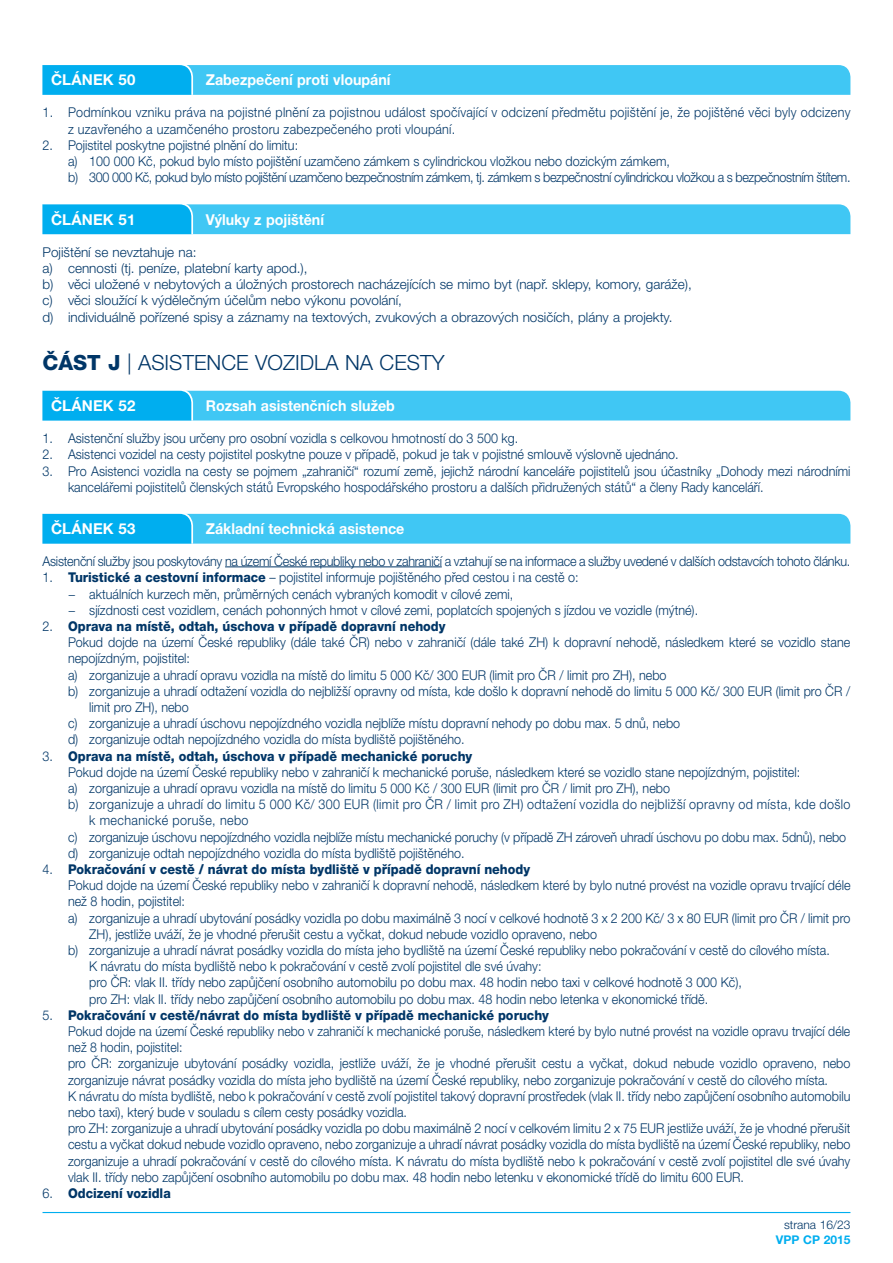
<style>
.page{position:relative;width:893px;height:1263px;background:#fff}
.page>*{position:absolute;margin:0;border:0;box-sizing:border-box;transform-origin:0 0}
.t1{font:300 21px "Helvetica Neue LT Pro";color:#003667}
.t2{font:700 15px "Helvetica Neue LT Pro";color:#fff;scale:.95 1}
.t3{font:700 15px "Helvetica Neue LT Pro";color:#fff}
.t4{font:300 13.5px/16.2px "Helvetica Neue LT Pro";color:#003667;scale:.93 1}
.t5{font:300 13.5px/16.2px "Helvetica Neue LT Pro";color:#003667}
.t6{font:800 13.5px "Helvetica Neue LT Pro";color:#003667;scale:.93 1}
.t7{font:300 13.5px/16.2px "Helvetica Neue LT Pro";letter-spacing:.02em;color:#003667;scale:.93 1}
.t8{font:300 13.5px "Helvetica Neue LT Pro";letter-spacing:.03em;color:#003667;scale:.93 1}
.t9{font:300 13.5px "Helvetica Neue LT Pro";letter-spacing:-.02em;color:#003667;scale:.93 1}
.t10{font:300 12px "Helvetica Neue LT Pro";color:#003667}
.t11{font:700 12px "Helvetica Neue LT Pro";color:#00aeef}
.s1{font-weight:800}
.s2{font-weight:300}
</style>
<div class="page">
<hr style="left:43px;top:1212px;width:807px;height:1px;background:#00aeef">
<hr style="left:225px;top:566px;width:217px;height:1px;background:#003667">
<svg style="left:43px;top:65px;width:807px;height:30px;background:#35c2f3"></svg>
<svg style="left:43px;top:204px;width:807px;height:30px;background:#37c3f3"></svg>
<svg style="left:43px;top:390px;width:807px;height:30px;background:#39c3f3"></svg>
<svg style="left:43px;top:513px;width:807px;height:31px;background:#3cc4f3"></svg>
<p class="t3" style="left:51px;top:70px;width:86px">ČLÁNEK 50</p>
<p class="t2" style="left:206px;top:70px;width:196px">Zabezpečení proti vloupání</p>
<p class="t7" style="left:68px;top:104px;width:843px;text-indent:-26px">1. Podmínkou vzniku práva na pojistné plnění za pojistnou událost spočívající v odcizení předmětu pojištění je, že pojištěné věci byly odcizeny z uzavřeného a uzamčeného prostoru zabezpečeného proti vloupání.</p>
<p class="t4" style="left:68px;top:137px;width:843px;text-indent:-26px">2. Pojistitel poskytne pojistné plnění do limitu:<br>a) 100 000 Kč, pokud bylo místo pojištění uzamčeno zámkem s cylindrickou vložkou nebo dozickým zámkem,<br>b) 300 000 Kč, pokud bylo místo pojištění uzamčeno bezpečnostním zámkem, tj. zámkem s bezpečnostní cylindrickou vložkou a s bezpečnostním štítem.</p>
<p class="t3" style="left:51px;top:210px;width:86px">ČLÁNEK 51</p>
<p class="t2" style="left:206px;top:210px;width:126px">Výluky z pojištění</p>
<p class="t5" style="left:43px;top:244px;width:651px">Pojištění se nevztahuje na:<br>a) cennosti (tj. peníze, platební karty apod.),<br>b) věci uložené v nebytových a úložných prostorech nacházejících se mimo byt (např. sklepy, komory, garáže), c) věci sloužící k výdělečným účelům nebo výkonu povolání,<br>d) individuálně pořízené spisy a záznamy na textových, zvukových a obrazových nosičích, plány a projekty.</p>
<h1 class="t1" style="left:43px;top:350px;width:403px"><span class="s1">ČÁST J</span> | ASISTENCE VOZIDLA NA CESTY</h1>
<p class="t3" style="left:51px;top:396px;width:86px">ČLÁNEK 52</p>
<p class="t2" style="left:206px;top:396px;width:201px">Rozsah asistenčních služeb</p>
<p class="t4" style="left:43px;top:430px;width:513px">1. Asistenční služby jsou určeny pro osobní vozidla s celkovou hmotností do 3 500 kg.</p>
<p class="t4" style="left:43px;top:446px;width:686px">2. Asistenci vozidel na cesty pojistitel poskytne pouze v případě, pokud je tak v pojistné smlouvě výslovně ujednáno.</p>
<p class="t4" style="left:68px;top:462px;width:843px;text-indent:-26px">3. Pro Asistenci vozidla na cesty se pojmem „zahraničí“ rozumí země, jejichž národní kanceláře pojistitelů jsou účastníky „Dohody mezi národními kancelářemi pojistitelů členských států Evropského hospodářského prostoru a dalších přidružených států“ a členy Rady kanceláří.</p>
<p class="t3" style="left:51px;top:519px;width:86px">ČLÁNEK 53</p>
<p class="t2" style="left:206px;top:519px;width:211px">Základní technická asistence</p>
<p class="t9" style="left:43px;top:553px;width:870px">Asistenční služby jsou poskytovány na území České republiky nebo v zahraničí a vztahují se na informace a služby uvedené v dalších odstavcích tohoto článku.</p>
<p class="t4" style="left:68px;top:569px;width:679px;text-indent:-26px">1. <span class="s1">Turistické a cestovní informace</span> – pojistitel informuje pojištěného před cestou i na cestě o:<br>− aktuálních kurzech měn, průměrných cenách vybraných komodit v cílové zemi,<br>− sjízdnosti cest vozidlem, cenách pohonných hmot v cílové zemi, poplatcích spojených s jízdou ve vozidle (mýtné).</p>
<p class="t6" style="left:43px;top:618px;width:435px"><span class="s2">2.</span> Oprava na místě, odtah, úschova v případě dopravní nehody</p>
<p class="t4" style="left:68px;top:634px;width:843px">Pokud dojde na území České republiky (dále také ČR) nebo v zahraničí (dále také ZH) k dopravní nehodě, následkem které se vozidlo stane</p>
<p class="t4" style="left:68px;top:650px;width:133px">nepojízdným, pojistitel:</p>
<p class="t4" style="left:68px;top:666px;width:645px">a) zorganizuje a uhradí opravu vozidla na místě do limitu 5 000 Kč/ 300 EUR (limit pro ČR / limit pro ZH), nebo</p>
<p class="t4" style="left:68px;top:683px;width:843px">b) zorganizuje a uhradí odtažení vozidla do nejbližší opravny od místa, kde došlo k dopravní nehodě do limitu 5 000 Kč/ 300 EUR (limit pro ČR /</p>
<p class="t4" style="left:89px;top:699px;width:109px">limit pro ZH), nebo</p>
<p class="t4" style="left:68px;top:715px;width:660px">c) zorganizuje a uhradí úschovu nepojízdného vozidla nejblíže místu dopravní nehody po dobu max. 5 dnů, nebo</p>
<p class="t4" style="left:68px;top:731px;width:428px">d) zorganizuje odtah nepojízdného vozidla do místa bydliště pojištěného.</p>
<p class="t6" style="left:43px;top:748px;width:464px"><span class="s2">3.</span> Oprava na místě, odtah, úschova v případě mechanické poruchy</p>
<p class="t4" style="left:68px;top:764px;width:789px">Pokud dojde na území České republiky nebo v zahraničí k mechanické poruše, následkem které se vozidlo stane nepojízdným, pojistitel:</p>
<p class="t4" style="left:68px;top:780px;width:649px">a) zorganizuje a uhradí opravu vozidla na místě do limitu 5 000 Kč / 300 EUR (limit pro ČR / limit pro ZH), nebo</p>
<p class="t8" style="left:68px;top:796px;width:843px">b) zorganizuje a uhradí do limitu 5 000 Kč/ 300 EUR (limit pro ČR / limit pro ZH) odtažení vozidla do nejbližší opravny od místa, kde došlo</p>
<p class="t8" style="left:89px;top:812px;width:173px">k mechanické poruše, nebo</p>
<p class="t4" style="left:68px;top:828px;width:838px">c) zorganizuje úschovu nepojízdného vozidla nejblíže místu mechanické poruchy (v případě ZH zároveň uhradí úschovu po dobu max. 5dnů), nebo</p>
<p class="t4" style="left:68px;top:845px;width:428px">d) zorganizuje odtah nepojízdného vozidla do místa bydliště pojištěného.</p>
<p class="t6" style="left:43px;top:861px;width:526px"><span class="s2">4.</span> Pokračování v cestě / návrat do místa bydliště v případě dopravní nehody</p>
<p class="t4" style="left:68px;top:877px;width:843px">Pokud dojde na území České republiky nebo v zahraničí k dopravní nehodě, následkem které by bylo nutné provést na vozidle opravu trvající déle</p>
<p class="t4" style="left:68px;top:893px;width:127px">než 8 hodin, pojistitel:</p>
<p class="t4" style="left:68px;top:909px;width:843px">a) zorganizuje a uhradí ubytování posádky vozidla po dobu maximálně 3 nocí v celkové hodnotě 3 x 2 200 Kč/ 3 x 80 EUR (limit pro ČR / limit pro</p>
<p class="t4" style="left:89px;top:926px;width:547px">ZH), jestliže uváží, že je vhodné přerušit cestu a vyčkat, dokud nebude vozidlo opraveno, nebo</p>
<p class="t4" style="left:68px;top:942px;width:821px">b) zorganizuje a uhradí návrat posádky vozidla do místa jeho bydliště na území České republiky nebo pokračování v cestě do cílového místa.</p>
<p class="t4" style="left:89px;top:958px;width:488px">K návratu do místa bydliště nebo k pokračování v cestě zvolí pojistitel dle své úvahy:</p>
<p class="t4" style="left:89px;top:974px;width:703px">pro ČR: vlak II. třídy nebo zapůjčení osobního automobilu po dobu max. 48 hodin nebo taxi v celkové hodnotě 3 000 Kč),</p>
<p class="t4" style="left:89px;top:990px;width:667px">pro ZH: vlak II. třídy nebo zapůjčení osobního automobilu po dobu max. 48 hodin nebo letenka v ekonomické třídě.</p>
<p class="t4" style="left:68px;top:1007px;width:843px;text-indent:-26px">5. <span class="s1">Pokračování v cestě/návrat do místa bydliště v případě mechanické poruchy<br></span>Pokud dojde na území České republiky nebo v zahraničí k mechanické poruše, následkem které by bylo nutné provést na vozidle opravu trvající déle než 8 hodin, pojistitel:<br>pro ČR: zorganizuje ubytování posádky vozidla, jestliže uváží, že je vhodné přerušit cestu a vyčkat, dokud nebude vozidlo opraveno, nebo zorganizuje návrat posádky vozidla do místa jeho bydliště na území České republiky, nebo zorganizuje pokračování v cestě do cílového místa.<br>K návratu do místa bydliště, nebo k pokračování v cestě zvolí pojistitel takový dopravní prostředek (vlak II. třídy nebo zapůjčení osobního automobilu nebo taxi), který bude v souladu s cílem cesty posádky vozidla.<br>pro ZH: zorganizuje a uhradí ubytování posádky vozidla po dobu maximálně 2 nocí v celkovém limitu 2 x 75 EUR jestliže uváží, že je vhodné přerušit cestu a vyčkat dokud nebude vozidlo opraveno, nebo zorganizuje a uhradí návrat posádky vozidla do místa bydliště na území České republiky, nebo zorganizuje a uhradí pokračování v cestě do cílového místa. K návratu do místa bydliště nebo k pokračování v cestě zvolí pojistitel dle své úvahy vlak II. třídy nebo zapůjčení osobního automobilu po dobu max. 48 hodin nebo letenku v ekonomické třídě do limitu 600 EUR.</p>
<p class="t6" style="left:43px;top:1185px;width:139px"><span class="s2">6.</span> Odcizení vozidla</p>
<p class="t10" style="left:784px;top:1218px;width:68px">strana 16/23</p>
<p class="t11" style="left:776px;top:1232px;width:76px">VPP CP 2015</p>
</div>
